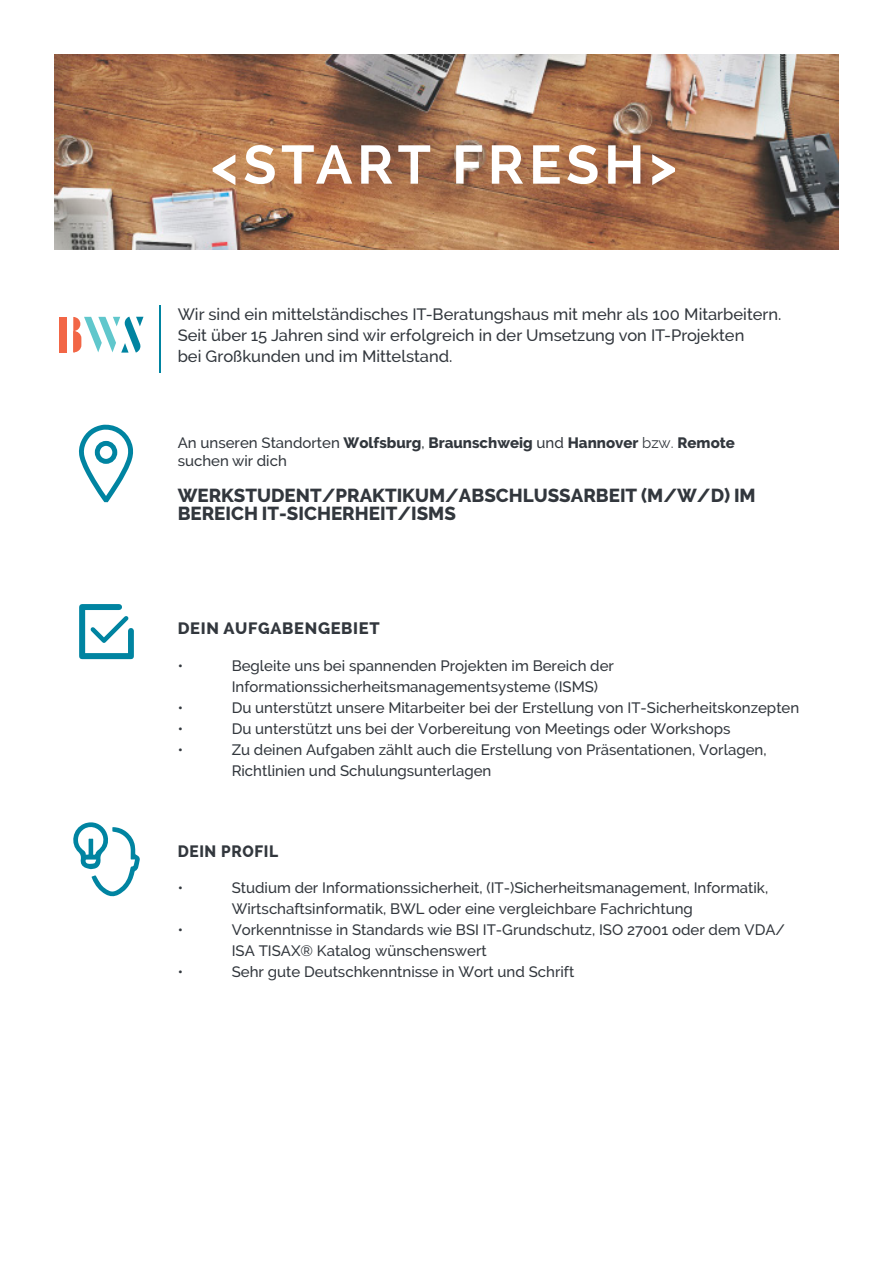
<style>
.page{position:relative;width:893px;height:1263px;background:#fff}
.page>*{position:absolute;margin:0;border:0;box-sizing:border-box;transform-origin:0 0}
.t1{font:700 54px "Raleway";letter-spacing:.09em;color:#fff}
.t2{font:800 18.75px/18px "Raleway";color:#32373d}
.t3{font:500 16.5px/20.7px "Raleway";color:#32373d}
.t4{font:800 16.5px "Raleway";letter-spacing:.04em;color:#32373d}
.t5{font:800 16.5px "Raleway";letter-spacing:.04em;color:#32373d;scale:.94 1}
.t6{font:500 15px/21px "Raleway";color:#32373d}
.s1{font-weight:800}
.s2{font-weight:400}
</style>
<div class="page">
<svg style="left:79px;top:604px;width:55px;height:55px"></svg>
<img style="left:54px;top:54px;width:785px;height:196px">
<svg style="left:79px;top:424px;width:55px;height:79px"></svg>
<svg style="left:73px;top:822px;width:67px;height:75px"></svg>
<svg style="left:73px;top:317px;width:70px;height:36px"></svg>
<div style="left:60px;top:317px;width:7px;height:35px;background:#f26646"></div>
<hr style="left:159px;top:306px;width:1px;height:67px;background:#0084a1">
<h1 class="t1" style="left:211px;top:134px;width:467px">&lt;START FRESH&gt;</h1>
<p class="t3" style="left:178px;top:304px;width:605px">Wir sind ein mittelständisches IT-Beratungshaus mit mehr als 100 Mitarbeitern.<br>Seit über 15 Jahren sind wir erfolgreich in der Umsetzung von IT-Projekten<br>bei Großkunden und im Mittelstand.</p>
<p class="t6" style="left:178px;top:433px;width:559px;line-height:18px">An unseren Standorten <span class="s1">Wolfsburg</span>, <span class="s1">Braunschweig</span> und <span class="s1">Hannover</span> <span class="s2">bzw.</span> <span class="s1">Remote </span>suchen wir dich</p>
<p class="t2" style="left:178px;top:486px;width:580px">WERKSTUDENT/PRAKTIKUM/ABSCHLUSSARBEIT (M/W/D) IM<br>BEREICH IT-SICHERHEIT/ISMS</p>
<p class="t4" style="left:178px;top:619px;width:203px">DEIN AUFGABENGEBIET</p>
<p class="t6" style="left:178px;top:655px;width:7px">•</p>
<p class="t6" style="left:232px;top:655px;width:384px">Begleite uns bei spannenden Projekten im Bereich der<br>Informationssicherheitsmanagementsysteme (ISMS)</p>
<p class="t6" style="left:178px;top:697px;width:7px">•</p>
<p class="t6" style="left:232px;top:697px;width:569px">Du unterstützt unsere Mitarbeiter bei der Erstellung von IT-Sicherheitskonzepten</p>
<p class="t6" style="left:178px;top:718px;width:7px">•</p>
<p class="t6" style="left:232px;top:718px;width:500px">Du unterstützt uns bei der Vorbereitung von Meetings oder Workshops</p>
<p class="t6" style="left:178px;top:739px;width:7px">•</p>
<p class="t6" style="left:232px;top:739px;width:536px">Zu deinen Aufgaben zählt auch die Erstellung von Präsentationen, Vorlagen,<br>Richtlinien und Schulungsunterlagen</p>
<p class="t5" style="left:178px;top:841px;width:109px">DEIN PROFIL</p>
<p class="t6" style="left:178px;top:877px;width:7px">•</p>
<p class="t6" style="left:232px;top:877px;width:538px">Studium der Informationssicherheit, (IT-)Sicherheitsmanagement, Informatik,<br>Wirtschaftsinformatik, BWL oder eine vergleichbare Fachrichtung</p>
<p class="t6" style="left:178px;top:919px;width:7px">•</p>
<p class="t6" style="left:232px;top:919px;width:555px">Vorkenntnisse in Standards wie BSI IT-Grundschutz, ISO 27001 oder dem VDA/<br>ISA TISAX® Katalog wünschenswert</p>
<p class="t6" style="left:178px;top:961px;width:7px">•</p>
<p class="t6" style="left:232px;top:961px;width:344px">Sehr gute Deutschkenntnisse in Wort und Schrift</p>
</div>
